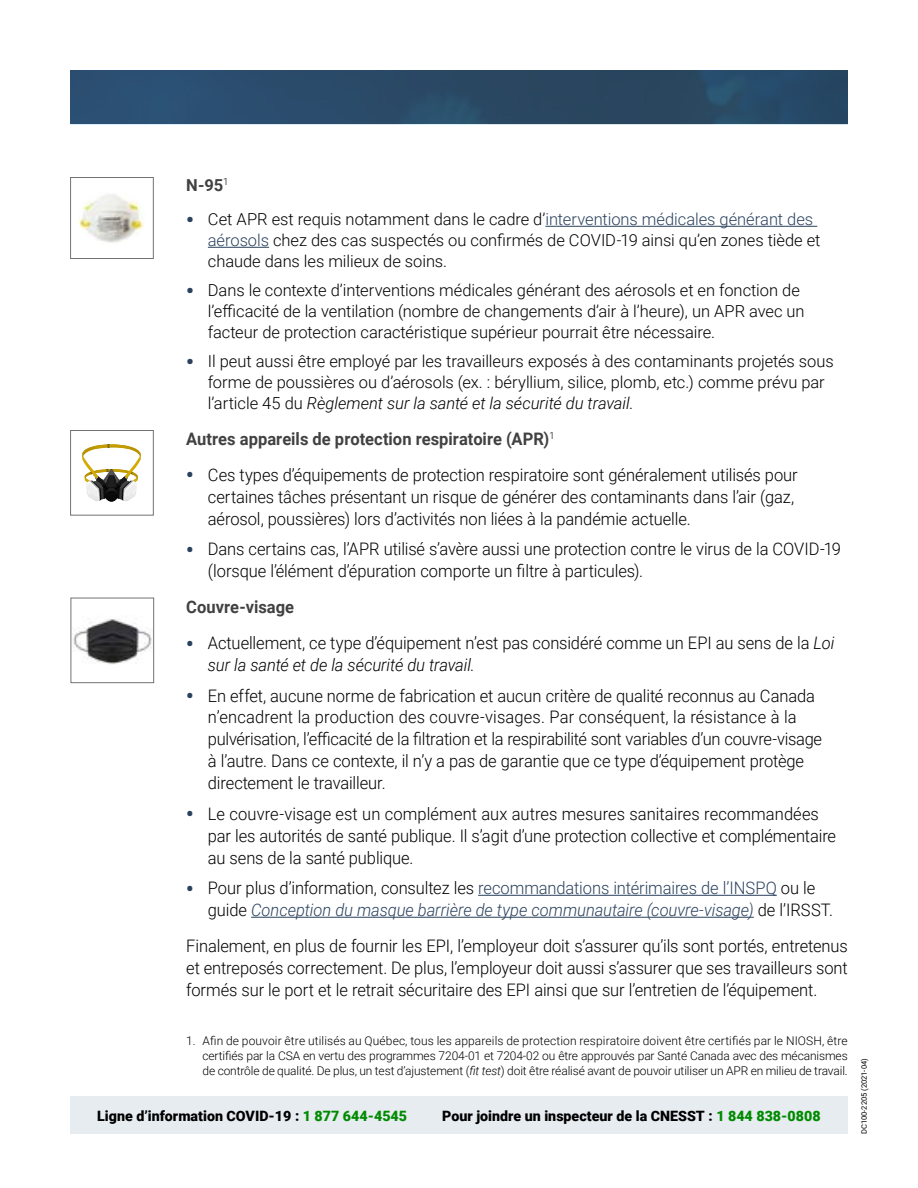
<style>
.page{position:relative;width:918px;height:1188px;background:#fff}
.page>*{position:absolute;margin:0;border:0;box-sizing:border-box;transform-origin:0 0}
.Texte_courant__P{font:300 17.25px/21.9px "Roboto";letter-spacing:-.005em;color:#000;scale:.96 1}
.t1{font:italic 300 17.25px/21.9px "Roboto";letter-spacing:-.005em;color:#2b425e;scale:.96 1}
.Sous-titre__H4{font:700 17.25px "Roboto";color:#414141;scale:.96 1}
.t2{font:300 16.5px/21px "Roboto";letter-spacing:-.005em;color:#000}
.Sous-titre__H4-2{font:700 16.5px "Roboto";color:#414141}
.Contact__P{font:900 14.25px "Roboto";color:#000}
.Note_de_bas_de_page{font:300 12px/15px "Roboto";letter-spacing:-.01em;color:#000;text-align:justify}
.t3{font:7.5px "Roboto";color:#000}
.s1{font-weight:900;font-size:21px;color:#2b425e}
.s2{color:#2b425e}
.s3{font-style:italic}
.s4{font-weight:900;font-style:normal;font-size:21px}
.s5{font-style:normal;color:#000}
.s6{font-style:normal}
.s7{color:#008a00}
</style>
<div class="page">
<img style="left:70px;top:70px;width:778px;height:54px">
<hr style="left:545px;top:226px;width:272px;height:1px;background:#2b425e">
<hr style="left:208px;top:247px;width:61px;height:1px;background:#2b425e">
<hr style="left:478px;top:895px;width:299px;height:1px;background:#2b425e">
<hr style="left:251px;top:917px;width:503px;height:1px;background:#2b425e">
<div style="left:70px;top:177px;width:84px;height:82px;border:1px solid #707375"></div>
<img style="left:78px;top:194px;width:66px;height:49px">
<div style="left:70px;top:430px;width:84px;height:86px;border:1px solid #707375"></div>
<svg style="left:82px;top:444px;width:59px;height:58px"></svg>
<div style="left:71px;top:598px;width:83px;height:85px;border:1px solid #707375"></div>
<img style="left:72px;top:616px;width:81px;height:49px">
<div style="left:70px;top:1096px;width:778px;height:38px;background:#e6ecef"></div>
<h4 class="Sous-titre__H4-2" style="left:186px;top:173px;width:44px">N-95<sup>1</sup></h4>
<p class="t2" style="left:208px;top:208px;width:614px;text-indent:-22px"><span class="s1">•</span> Cet APR est requis notamment dans le cadre d’<span class="s2">interventions médicales générant des aérosols</span> chez des cas suspectés ou confirmés de COVID-19 ainsi qu’en zones tiède et chaude dans les milieux de soins.</p>
<p class="t2" style="left:208px;top:279px;width:598px;text-indent:-22px"><span class="s1">•</span> Dans le contexte d’interventions médicales générant des aérosols et en fonction de l’efficacité de la ventilation (nombre de changements d’air à l’heure), un APR avec un facteur de protection caractéristique supérieur pourrait être nécessaire.</p>
<p class="t2" style="left:208px;top:350px;width:627px;text-indent:-22px"><span class="s1">•</span> Il peut aussi être employé par les travailleurs exposés à des contaminants projetés sous forme de poussières ou d’aérosols (ex. : béryllium, silice, plomb, etc.) comme prévu par l’article 45 du <span class="s3">Règlement sur la santé et la sécurité du travail</span>.</p>
<h4 class="Sous-titre__H4" style="left:186px;top:427px;width:385px">Autres appareils de protection respiratoire (APR)<sup>1</sup></h4>
<p class="Texte_courant__P" style="left:208px;top:463px;width:616px;text-indent:-22px"><span class="s1">•</span> Ces types d’équipements de protection respiratoire sont généralement utilisés pour certaines tâches présentant un risque de générer des contaminants dans l’air (gaz, aérosol, poussières) lors d’activités non liées à la pandémie actuelle.</p>
<p class="Texte_courant__P" style="left:208px;top:537px;width:661px;text-indent:-22px"><span class="s1">•</span> Dans certains cas, l’APR utilisé s’avère aussi une protection contre le virus de la COVID-19 (lorsque l’élément d’épuration comporte un filtre à particules).</p>
<h4 class="Sous-titre__H4" style="left:186px;top:595px;width:114px">Couvre-visage</h4>
<p class="Texte_courant__P" style="left:208px;top:631px;width:654px;text-indent:-22px"><span class="s1">•</span> Actuellement, ce type d’équipement n’est pas considéré comme un EPI au sens de la <span class="s3">Loi sur la santé et de la sécurité du travail</span>.</p>
<p class="Texte_courant__P" style="left:208px;top:684px;width:641px;text-indent:-22px"><span class="s1">•</span> En effet, aucune norme de fabrication et aucun critère de qualité reconnus au Canada n’encadrent la production des couvre-visages. Par conséquent, la résistance à la pulvérisation, l’efficacité de la filtration et la respirabilité sont variables d’un couvre-visage à l’autre. Dans ce contexte, il n’y a pas de garantie que ce type d’équipement protège directement le travailleur.</p>
<p class="Texte_courant__P" style="left:208px;top:802px;width:656px;text-indent:-22px"><span class="s1">•</span> Le couvre-visage est un complément aux autres mesures sanitaires recommandées par les autorités de santé publique. Il s’agit d’une protection collective et complémentaire au sens de la santé publique.</p>
<p class="t1" style="left:208px;top:876px;width:653px;text-indent:-22px"><span class="s4">•</span> <span class="s5">Pour plus d’information, consultez les</span> <span class="s6">recommandations intérimaires de l’INSPQ</span> <span class="s5">ou le guide</span> Conception du masque barrière de type communautaire (couvre-visage) <span class="s5">de l’IRSST.</span></p>
<p class="Texte_courant__P" style="left:186px;top:934px;width:691px;text-align:justify">Finalement, en plus de fournir les EPI, l’employeur doit s’assurer qu’ils sont portés, entretenus et entreposés correctement. De plus, l’employeur doit aussi s’assurer que ses travailleurs sont formés sur le port et le retrait sécuritaire des EPI ainsi que sur l’entretien de l’équipement.</p>
<p class="Note_de_bas_de_page" style="left:202px;top:1033px;width:647px;text-indent:-16px">1. Afin de pouvoir être utilisés au Québec, tous les appareils de protection respiratoire doivent être certifiés par le NIOSH, être certifiés par la CSA en vertu des programmes 7204-01 et 7204-02 ou être approuvés par Santé Canada avec des mécanismes de contrôle de qualité. De plus, un test d’ajustement (<span class="s3">fit test</span>) doit être réalisé avant de pouvoir utiliser un APR en milieu de travail.</p>
<p class="Contact__P" style="left:97px;top:1105px;width:311px">Ligne d’information COVID-19 : <span class="s7">1 877 644-4545</span></p>
<p class="Contact__P" style="left:442px;top:1105px;width:380px">Pour joindre un inspecteur de la CNESST : <span class="s7">1 844 838-0808</span></p>
<p class="t3" style="left:859px;top:1134px;width:77px;rotate:-90deg">DC100-2205 (2021-04)</p>
</div>
